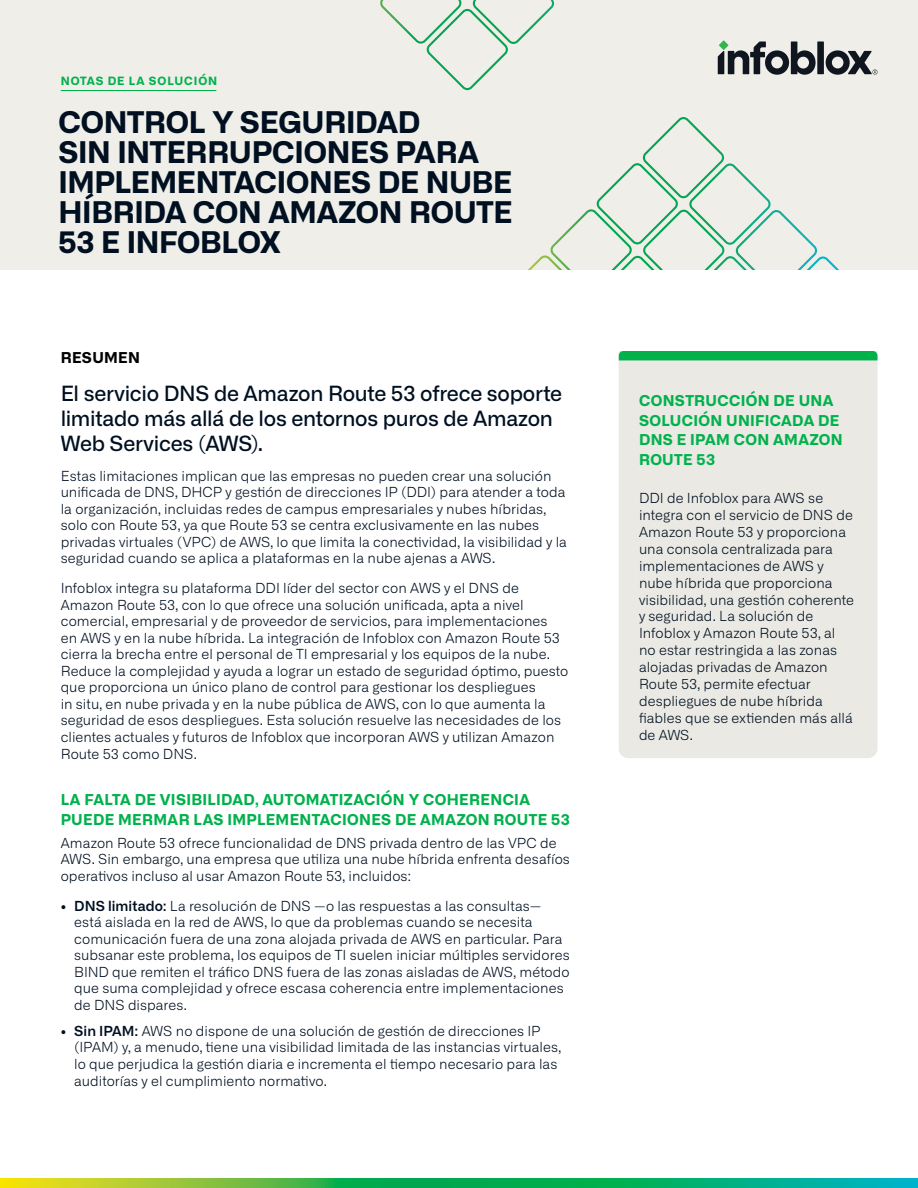
<style>
.page{position:relative;width:918px;height:1188px;background:#fff}
.page>*{position:absolute;margin:0;border:0;box-sizing:border-box;transform-origin:0 0}
.t1{font:700 30px/30px "Alliance No.2";letter-spacing:-.01em;color:#001021}
.Intor_Subtitle{font:500 21px/24.8px "Alliance No.1";letter-spacing:-.015em;color:#001021}
.Heading_Level_1{font:700 15px/19.5px "Alliance No.2";letter-spacing:.02em;color:#00b14c}
.right-box-header{font:700 15px/19.5px "Alliance No.2";letter-spacing:.02em;color:#00b14c}
.Intro_Title{font:700 15px "Alliance No.2";letter-spacing:.02em;color:#000}
.Intor_text{font:300 13.8px/16.5px "Alliance No.1";letter-spacing:.005em;color:#001021}
.right-box-text{font:300 13.8px/16.8px "Alliance No.1";letter-spacing:.005em;color:#001021}
.body_text{font:300 13.8px/16.5px "Alliance No.1";letter-spacing:.005em;color:#001021}
.t2{font:700 11.55px "Alliance No.2";letter-spacing:.08em;color:#00b14c}
.s1{font-weight:600}
</style>
<div class="page">
<div style="left:0;top:0;width:918px;height:270px;background:#efeee9"></div>
<svg style="left:380px;top:0;width:174px;height:90px"></svg>
<svg style="left:528px;top:117px;width:311px;height:153px"></svg>
<hr style="left:61px;top:90px;width:155px;height:1px;background:#00b14c">
<svg style="left:0;top:1179px;width:918px;height:9px;background:#38b75a"></svg>
<div style="left:817px;top:41px;width:7px;height:33px;background:#101620"></div>
<svg style="left:826px;top:50px;width:52px;height:25px"></svg>
<svg style="left:718px;top:41px;width:98px;height:34px"></svg>
<div style="left:619px;top:360px;width:259px;height:398px;background:#eae9e3"></div>
<div style="left:619px;top:351px;width:259px;height:9px;background:#00b14c"></div>
<p class="t2" style="left:61px;top:73px;width:158px">NOTAS DE LA SOLUCIÓN</p>
<p class="t1" style="left:58px;top:107px;width:456px">CONTROL Y SEGURIDAD<br>SIN INTERRUPCIONES PARA<br>IMPLEMENTACIONES DE NUBE<br>HÍBRIDA CON AMAZON ROUTE<br>53 E INFOBLOX</p>
<p class="Intro_Title" style="left:61px;top:348px;width:81px">RESUMEN</p>
<p class="Intor_Subtitle" style="left:61px;top:381px;width:503px">El servicio DNS de Amazon Route 53 ofrece soporte limitado más allá de los entornos puros de Amazon<br>Web Services (AWS).</p>
<p class="Intor_text" style="left:61px;top:467px;width:508px">Estas limitaciones implican que las empresas no pueden crear una solución unificada de DNS, DHCP y gestión de direcciones IP (DDI) para atender a toda la organización, incluidas redes de campus empresariales y nubes híbridas, solo con Route 53, ya que Route 53 se centra exclusivamente en las nubes privadas virtuales (VPC) de AWS, lo que limita la conectividad, la visibilidad y la seguridad cuando se aplica a plataformas en la nube ajenas a AWS.</p>
<p class="Intor_text" style="left:61px;top:580px;width:509px">Infoblox integra su plataforma DDI líder del sector con AWS y el DNS de Amazon Route 53, con lo que ofrece una solución unificada, apta a nivel comercial, empresarial y de proveedor de servicios, para implementaciones<br>en AWS y en la nube híbrida. La integración de Infoblox con Amazon Route 53 cierra la brecha entre el personal de TI empresarial y los equipos de la nube.<br>Reduce la complejidad y ayuda a lograr un estado de seguridad óptimo, puesto que proporciona un único plano de control para gestionar los despliegues<br>in situ, en nube privada y en la nube pública de AWS, con lo que aumenta la seguridad de esos despliegues. Esta solución resuelve las necesidades de los clientes actuales y futuros de Infoblox que incorporan AWS y utilizan Amazon Route 53 como DNS.</p>
<p class="Heading_Level_1" style="left:61px;top:790px;width:511px">LA FALTA DE VISIBILIDAD, AUTOMATIZACIÓN Y COHERENCIA<br>PUEDE MERMAR LAS IMPLEMENTACIONES DE AMAZON ROUTE 53</p>
<p class="body_text" style="left:61px;top:835px;width:511px">Amazon Route 53 ofrece funcionalidad de DNS privada dentro de las VPC de<br>AWS. Sin embargo, una empresa que utiliza una nube híbrida enfrenta desafíos operativos incluso al usar Amazon Route 53, incluidos:</p>
<p class="Intor_text" style="left:74px;top:898px;width:497px;text-indent:-14px"><span class="s1">• DNS limitado:</span> La resolución de DNS —o las respuestas a las consultas— está aislada en la red de AWS, lo que da problemas cuando se necesita comunicación fuera de una zona alojada privada de AWS en particular. Para subsanar este problema, los equipos de TI suelen iniciar múltiples servidores BIND que remiten el tráfico DNS fuera de las zonas aisladas de AWS, método que suma complejidad y ofrece escasa coherencia entre implementaciones de DNS dispares.</p>
<p class="Intor_text" style="left:74px;top:1022px;width:488px;text-indent:-14px"><span class="s1">• Sin IPAM:</span> AWS no dispone de una solución de gestión de direcciones IP (IPAM) y, a menudo, tiene una visibilidad limitada de las instancias virtuales, lo que perjudica la gestión diaria e incrementa el tiempo necesario para las auditorías y el cumplimiento normativo.</p>
<p class="right-box-header" style="left:639px;top:391px;width:205px">CONSTRUCCIÓN DE UNA<br>SOLUCIÓN UNIFICADA DE<br>DNS E IPAM CON AMAZON<br>ROUTE 53</p>
<p class="right-box-text" style="left:639px;top:490px;width:217px">DDI de Infoblox para AWS se integra con el servicio de DNS de<br>Amazon Route 53 y proporciona una consola centralizada para implementaciones de AWS y nube híbrida que proporciona visibilidad, una gestión coherente y seguridad. La solución de<br>Infoblox y Amazon Route 53, al no estar restringida a las zonas alojadas privadas de Amazon<br>Route 53, permite efectuar despliegues de nube híbrida fiables que se extienden más allá de AWS.</p>
</div>
